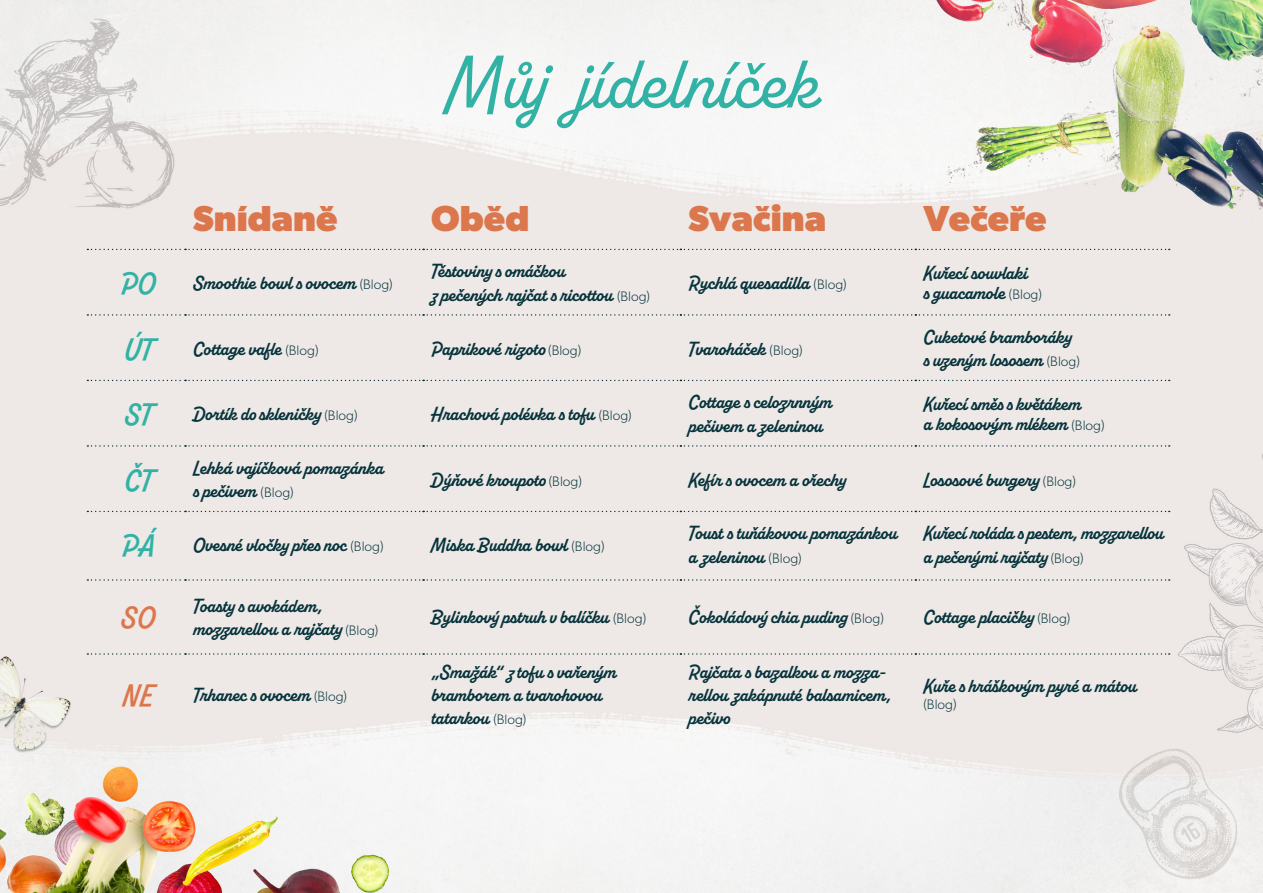
<style>
.page{position:relative;width:1263px;height:893px;background:#fff}
.page>*{position:absolute;margin:0;border:0;box-sizing:border-box;transform-origin:0 0}
.t1{font:500 75.3px "Alkaline";color:#31b2a5}
.t2{font:700 36.3px "Gibson";color:#dc764c}
.Styl_odstavce2{font:700 28.5px "Alkaline";letter-spacing:.03em;color:#31b2a5}
.Styl_odstavce2-2{font:700 28.5px "Alkaline";color:#dc764c}
.Styl_odstavce2-3{font:700 19.2px/23.1px "Alkaline";color:#07343c}
.Styl_odstavce2-4{font:700 19.2px "Alkaline";letter-spacing:.02em;color:#07343c}
.Styl_odstavce2-5{font:300 13.8px "Gibson";color:#07343c}
.s1{font-family:"Gibson";font-weight:300;font-size:13.8px}
</style>
<div class="page">
<img style="left:0;top:0;width:1263px;height:893px">
<svg style="left:87px;top:249px;width:1083px;height:1px"></svg>
<svg style="left:87px;top:314px;width:1083px;height:2px;background:#c6c9c8"></svg>
<svg style="left:87px;top:380px;width:1083px;height:1px"></svg>
<svg style="left:87px;top:445px;width:1083px;height:2px;background:#c6c9c8"></svg>
<svg style="left:87px;top:511px;width:1083px;height:1px"></svg>
<svg style="left:87px;top:579px;width:1083px;height:2px;background:#c6c9c7"></svg>
<svg style="left:87px;top:653px;width:1083px;height:2px;background:#c6c9c8"></svg>
<p class="t1" style="left:446px;top:38px;width:373px">Můj jídelníček</p>
<p class="t2" style="left:193px;top:197px;width:146px">Snídaně</p>
<p class="t2" style="left:431px;top:197px;width:100px">Oběd</p>
<p class="t2" style="left:688px;top:197px;width:139px">Svačina</p>
<p class="t2" style="left:923px;top:197px;width:124px">Večeře</p>
<p class="Styl_odstavce2" style="left:121px;top:265px;width:36px">PO</p>
<p class="Styl_odstavce2-3" style="left:193px;top:272px;width:201px">Smoothie bowl s ovocem <span class="s1">(Blog)</span></p>
<p class="Styl_odstavce2-3" style="left:431px;top:260px;width:220px">Těstoviny s omáčkou<br>z pečených rajčat s ricottou <span class="s1">(Blog)</span></p>
<p class="Styl_odstavce2-3" style="left:688px;top:272px;width:160px">Rychlá quesadilla <span class="s1">(Blog)</span></p>
<p class="Styl_odstavce2-3" style="left:923px;top:263px;width:120px;line-height:20.1px">Kuřecí souvlaki<br>s guacamole <span class="s1">(Blog)</span></p>
<p class="Styl_odstavce2" style="left:124px;top:331px;width:29px">ÚT</p>
<p class="Styl_odstavce2-3" style="left:193px;top:337px;width:127px">Cottage vafle <span class="s1">(Blog)</span></p>
<p class="Styl_odstavce2-3" style="left:431px;top:337px;width:151px">Paprikové rizoto <span class="s1">(Blog)</span></p>
<p class="Styl_odstavce2-3" style="left:688px;top:337px;width:116px">Tvaroháček <span class="s1">(Blog)</span></p>
<p class="Styl_odstavce2-3" style="left:923px;top:326px;width:158px">Cuketové bramboráky s uzeným lososem <span class="s1">(Blog)</span></p>
<p class="Styl_odstavce2" style="left:125px;top:396px;width:28px">ST</p>
<p class="Styl_odstavce2-3" style="left:193px;top:403px;width:166px">Dortík do skleničky <span class="s1">(Blog)</span></p>
<p class="Styl_odstavce2-3" style="left:431px;top:403px;width:202px">Hrachová polévka s tofu <span class="s1">(Blog)</span></p>
<p class="Styl_odstavce2-3" style="left:688px;top:391px;width:145px">Cottage s celozrnným pečivem a zeleninou</p>
<p class="Styl_odstavce2-3" style="left:923px;top:394px;width:182px;line-height:20.1px">Kuřecí směs s květákem<br>a kokosovým mlékem <span class="s1">(Blog)</span></p>
<p class="Styl_odstavce2" style="left:125px;top:462px;width:28px">ČT</p>
<p class="Styl_odstavce2-3" style="left:193px;top:457px;width:192px">Lehká vajíčková pomazánka s pečivem <span class="s1">(Blog)</span></p>
<p class="Styl_odstavce2-3" style="left:431px;top:468px;width:152px">Dýňové kroupoto <span class="s1">(Blog)</span></p>
<p class="Styl_odstavce2-3" style="left:688px;top:468px;width:159px">Kefír s ovocem a ořechy</p>
<p class="Styl_odstavce2-3" style="left:923px;top:468px;width:154px">Lososové burgery <span class="s1">(Blog)</span></p>
<p class="Styl_odstavce2" style="left:122px;top:527px;width:34px">PÁ</p>
<p class="Styl_odstavce2-3" style="left:193px;top:534px;width:192px">Ovesné vločky přes noc <span class="s1">(Blog)</span></p>
<p class="Styl_odstavce2-3" style="left:431px;top:534px;width:175px">Miska Buddha bowl <span class="s1">(Blog)</span></p>
<p class="Styl_odstavce2-3" style="left:688px;top:522px;width:210px">Toust s tuňákovou pomazánkou a zeleninou <span class="s1">(Blog)</span></p>
<p class="Styl_odstavce2-3" style="left:923px;top:522px;width:242px">Kuřecí roláda s pestem, mozzarellou a pečenými rajčaty <span class="s1">(Blog)</span></p>
<p class="Styl_odstavce2-2" style="left:121px;top:600px;width:36px">SO</p>
<p class="Styl_odstavce2-3" style="left:193px;top:594px;width:187px">Toasty s avokádem, mozzarellou a rajčaty <span class="s1">(Blog)</span></p>
<p class="Styl_odstavce2-3" style="left:431px;top:606px;width:216px">Bylinkový pstruh v balíčku <span class="s1">(Blog)</span></p>
<p class="Styl_odstavce2-3" style="left:688px;top:606px;width:197px">Čokoládový chia puding <span class="s1">(Blog)</span></p>
<p class="Styl_odstavce2-3" style="left:923px;top:606px;width:148px">Cottage placičky <span class="s1">(Blog)</span></p>
<p class="Styl_odstavce2-2" style="left:123px;top:677px;width:32px">NE</p>
<p class="Styl_odstavce2-4" style="left:193px;top:683px;width:155px">Trhanec s ovocem <span class="s1">(Blog)</span></p>
<p class="Styl_odstavce2-3" style="left:431px;top:660px;width:186px">„Smažák“ z tofu s vařeným bramborem a tvarohovou tatarkou <span class="s1">(Blog)</span></p>
<p class="Styl_odstavce2-3" style="left:688px;top:660px;width:204px">Rajčata s bazalkou a mozza&shy;rellou zakápnuté balsamicem, pečivo</p>
<p class="Styl_odstavce2-3" style="left:923px;top:675px;width:215px">Kuře s hráškovým pyré a mátou</p>
<p class="Styl_odstavce2-5" style="left:923px;top:696px;width:35px">(Blog)</p>
</div>
